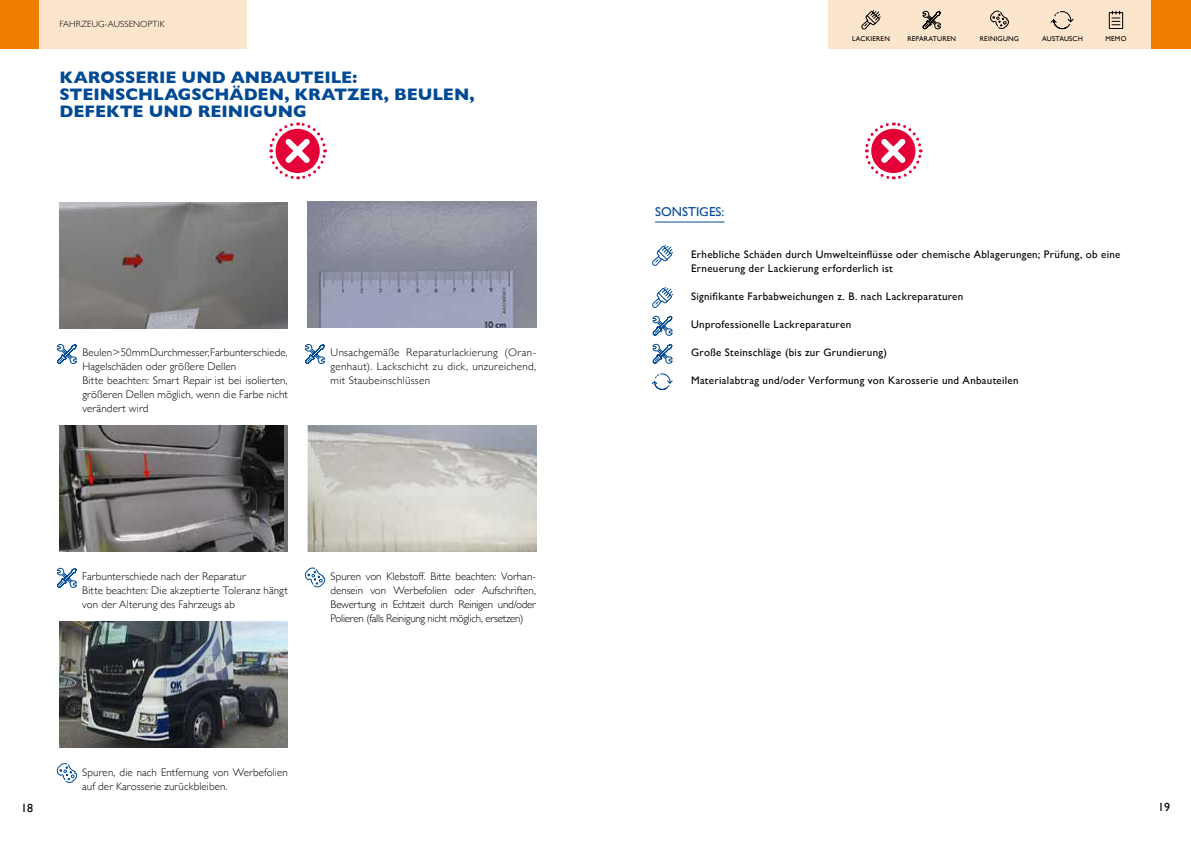
<style>
.page{position:relative;width:1191px;height:842px;background:#fff}
.page>*{position:absolute;margin:0;border:0;box-sizing:border-box;transform-origin:0 0}
.t1{font:700 17px/17px "Gill Sans";letter-spacing:-.005em;color:#004994}
.t2{font:13px "Gill Sans";letter-spacing:.005em;color:#004994}
.t3{font:12px "Gill Sans";color:#000}
.t4{font:300 11px/14px "Gill Sans";letter-spacing:.01em;color:#000}
.t5{font:11px/14px "Gill Sans";letter-spacing:.025em;color:#000}
.t6{font:300 9px "Gill Sans";letter-spacing:.01em;color:#000}
.t7{font:7px "Gill Sans";letter-spacing:.03em;color:#000}
</style>
<div class="page">
<svg style="left:865px;top:122px;width:58px;height:58px"></svg>
<div style="left:828px;top:0;width:323px;height:49px;background:#fbe5cd"></div>
<div style="left:1151px;top:0;width:40px;height:49px;background:#ef7d00"></div>
<svg style="left:1108px;top:10px;width:15px;height:19px"></svg>
<svg style="left:922px;top:10px;width:19px;height:20px"></svg>
<svg style="left:990px;top:10px;width:18px;height:19px"></svg>
<svg style="left:861px;top:10px;width:20px;height:20px"></svg>
<svg style="left:1050px;top:11px;width:24px;height:18px"></svg>
<svg style="left:269px;top:122px;width:58px;height:58px"></svg>
<div style="left:39px;top:0;width:208px;height:49px;background:#fbe5cd"></div>
<div style="left:0;top:0;width:39px;height:49px;background:#ef7d00"></div>
<img style="left:60px;top:202px;width:228px;height:126px">
<img style="left:308px;top:202px;width:228px;height:126px">
<div style="left:60px;top:426px;width:228px;height:126px;background:linear-gradient(to bottom,#706f6f,#706f6f)"></div>
<img style="left:60px;top:426px;width:223px;height:126px">
<img style="left:60px;top:622px;width:228px;height:126px">
<img style="left:308px;top:426px;width:228px;height:126px">
<svg style="left:57px;top:344px;width:20px;height:20px"></svg>
<svg style="left:57px;top:567px;width:20px;height:21px"></svg>
<svg style="left:56px;top:763px;width:21px;height:20px"></svg>
<svg style="left:305px;top:344px;width:21px;height:20px"></svg>
<svg style="left:304px;top:567px;width:21px;height:21px"></svg>
<svg style="left:652px;top:245px;width:21px;height:21px"></svg>
<svg style="left:652px;top:287px;width:21px;height:77px"></svg>
<svg style="left:651px;top:373px;width:22px;height:17px"></svg>
<hr style="left:655px;top:222px;width:69px;height:1px;background:#004994">
<p class="t6" style="left:60px;top:17px;width:107px">FAHRZEUG-AUSSENOPTIK</p>
<h1 class="t1" style="left:60px;top:68px;width:417px">KAROSSERIE UND ANBAUTEILE:<br>STEINSCHLAGSCHÄDEN, KRATZER, BEULEN,<br>DEFEKTE UND REINIGUNG</h1>
<p class="t4" style="left:82px;top:345px;width:207px">Beulen &gt; 50 mm Durchmesser, Farbunterschiede, Hagelschäden oder größere Dellen<br>Bitte beachten: Smart Repair ist bei isolierten, größeren Dellen möglich, wenn die Farbe nicht verändert wird</p>
<p class="t4" style="left:331px;top:345px;width:207px;text-align:justify">Unsachgemäße Reparaturlackierung (Oran&shy;genhaut). Lackschicht zu dick, unzureichend, mit Staubeinschlüssen</p>
<p class="t4" style="left:82px;top:569px;width:207px">Farbunterschiede nach der Reparatur<br>Bitte beachten: Die akzeptierte Toleranz hängt von der Alterung des Fahrzeugs ab</p>
<p class="t4" style="left:330px;top:569px;width:207px;text-align:justify">Spuren von Klebstoff. Bitte beachten: Vorhan&shy;densein von Werbefolien oder Aufschriften, Bewertung in Echtzeit durch Reinigen und/oder Polieren (falls Reinigung nicht möglich, ersetzen)</p>
<p class="t3" style="left:21px;top:801px;width:13px">18</p>
<p class="t4" style="left:82px;top:765px;width:207px">Spuren, die nach Entfernung von Werbefolien auf der Karosserie zurückbleiben.</p>
<p class="t7" style="left:852px;top:34px;width:39px">LACKIEREN</p>
<p class="t7" style="left:907px;top:34px;width:50px">REPARATUREN</p>
<p class="t7" style="left:980px;top:34px;width:41px">REINIGUNG</p>
<p class="t7" style="left:1042px;top:34px;width:42px">AUSTAUSCH</p>
<p class="t7" style="left:1105px;top:34px;width:22px">MEMO</p>
<p class="t2" style="left:655px;top:204px;width:71px">SONSTIGES:</p>
<p class="t5" style="left:691px;top:247px;width:431px">Erhebliche Schäden durch Umwelteinflüsse oder chemische Ablagerungen; Prüfung, ob eine<br>Erneuerung der Lackierung erforderlich ist</p>
<p class="t5" style="left:691px;top:289px;width:274px">Signifikante Farbabweichungen z. B. nach Lackreparaturen</p>
<p class="t5" style="left:691px;top:317px;width:162px">Unprofessionelle Lackreparaturen</p>
<p class="t5" style="left:691px;top:345px;width:197px">Große Steinschläge (bis zur Grundierung)</p>
<p class="t5" style="left:691px;top:373px;width:329px">Materialabtrag und/oder Verformung von Karosserie und Anbauteilen</p>
<p class="t3" style="left:1158px;top:800px;width:13px">19</p>
</div>
